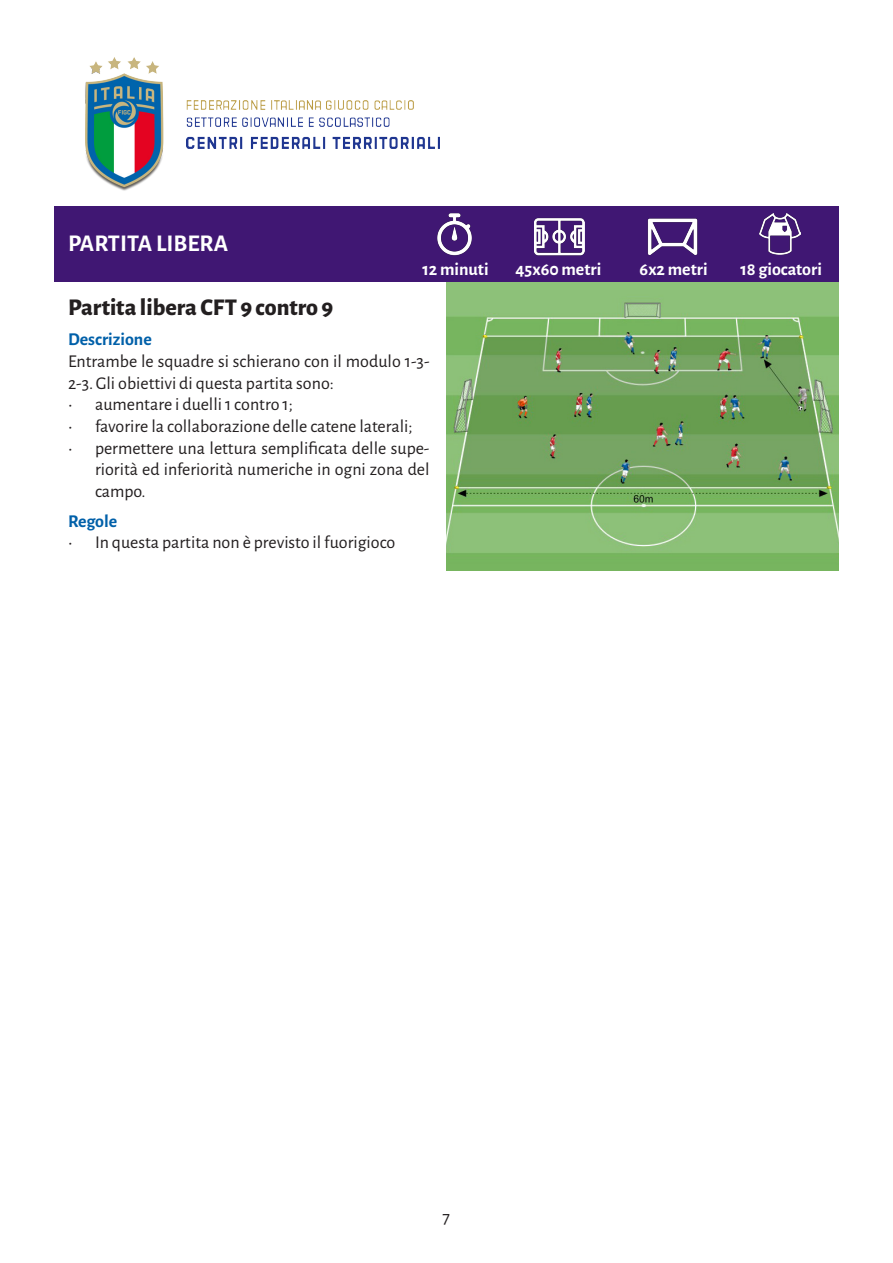
<style>
.page{position:relative;width:893px;height:1263px;background:#fff}
.page>*{position:absolute;margin:0;border:0;box-sizing:border-box;transform-origin:0 0}
.t1{font:800 24px "Alegreya Sans";color:#231f20}
.t2{font:700 24px "Alegreya Sans";color:#fff}
.t3{font:18px/21.6px "Alegreya Sans";color:#231f20}
.t4{font:700 18px "Alegreya Sans";color:#fff}
.t5{font:700 18px "Alegreya Sans";color:#0060a9}
</style>
<div class="page">
<img style="left:186px;top:101px;width:253px;height:48px">
<img style="left:85px;top:57px;width:79px;height:134px">
<div style="left:54px;top:206px;width:785px;height:76px;background:#401773"></div>
<img style="left:446px;top:282px;width:393px;height:288px">
<img style="left:437px;top:213px;width:35px;height:42px">
<img style="left:759px;top:214px;width:41px;height:41px">
<img style="left:534px;top:218px;width:51px;height:38px">
<img style="left:648px;top:218px;width:50px;height:38px">
<p class="t2" style="left:68px;top:225px;width:162px">PARTITA LIBERA</p>
<p class="t4" style="left:422px;top:256px;width:68px">12 minuti</p>
<p class="t4" style="left:516px;top:256px;width:87px">45x60 metri</p>
<p class="t4" style="left:740px;top:256px;width:83px">18 giocatori</p>
<p class="t4" style="left:640px;top:256px;width:70px">6x2 metri</p>
<p class="t1" style="left:68px;top:289px;width:267px">Partita libera CFT 9 contro 9</p>
<p class="t5" style="left:68px;top:326px;width:85px">Descrizione</p>
<p class="t3" style="left:68px;top:350px;width:363px">Entrambe le squadre si schierano con il modulo 1-3-<br>2-3. Gli obiettivi di questa partita sono:</p>
<p class="t3" style="left:68px;top:393px;width:226px">• aumentare i duelli 1 contro 1;</p>
<p class="t3" style="left:68px;top:414px;width:346px">• favorire la collaborazione delle catene laterali;</p>
<p class="t3" style="left:95px;top:436px;width:336px;text-align:justify;text-indent:-27px">• permettere una lettura semplificata delle supe&shy;riorità ed inferiorità numeriche in ogni zona del campo.</p>
<p class="t5" style="left:68px;top:508px;width:51px">Regole</p>
<p class="t3" style="left:68px;top:531px;width:329px">• In questa partita non è previsto il fuorigioco</p>
<p class="t3" style="left:443px;top:1206px;width:9px">7</p>
</div>
